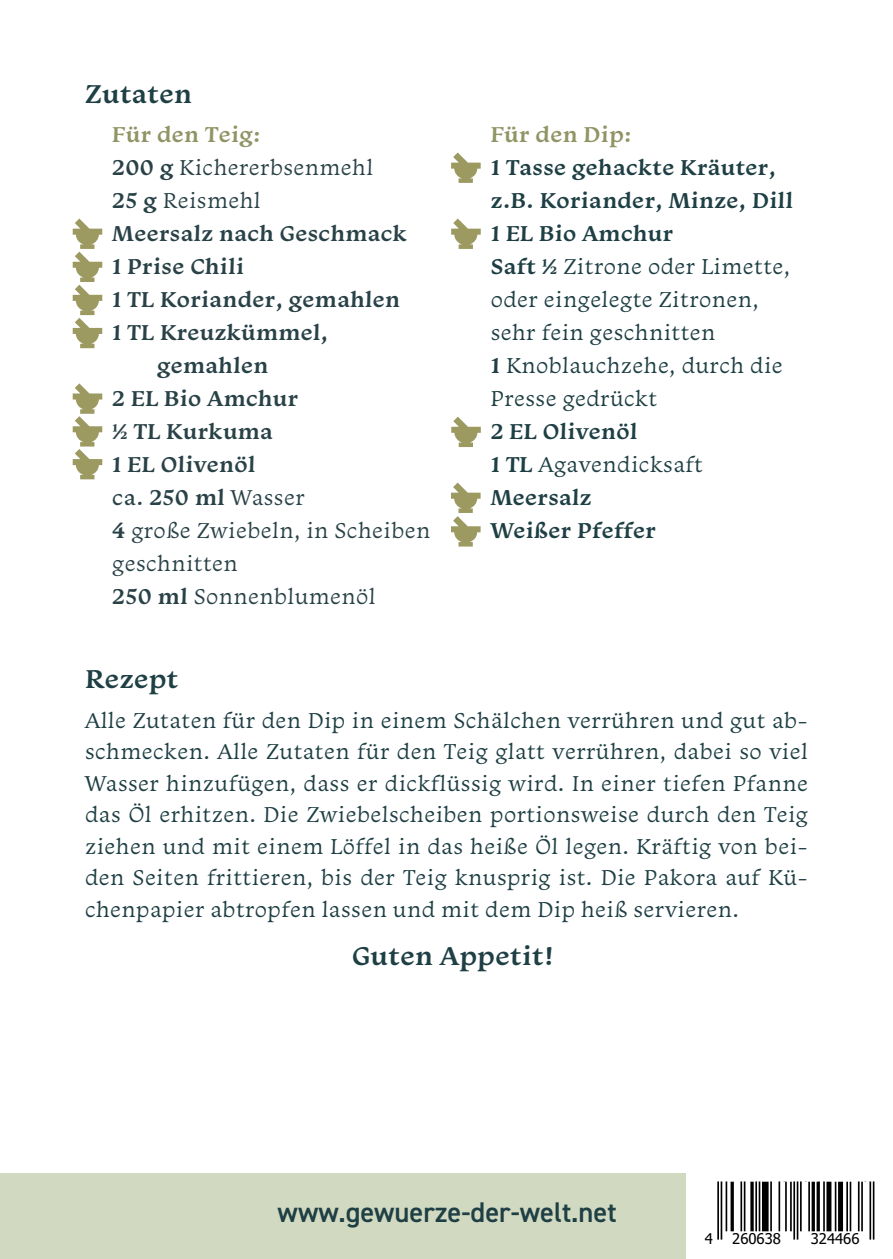
<style>
.page{position:relative;width:893px;height:1259px;background:#fff}
.page>*{position:absolute;margin:0;border:0;box-sizing:border-box;transform-origin:0 0}
.t1{font:600 28.5px "DIN2014";color:#1e3f44}
.t2{font:600 27px "Monarcha";letter-spacing:.02em;color:#1e3f44}
.t3{font:22.5px/31.5px "Monarcha";letter-spacing:.02em;color:#1e3f44}
.t4{font:600 22.5px "Monarcha";letter-spacing:.02em;color:#294247}
.t5{font:22.5px "Monarcha";letter-spacing:.02em;color:#294247}
.t6{font:600 22.5px/33px "Monarcha";letter-spacing:.02em;color:#1e3f44}
.t7{font:600 22.5px "Monarcha";letter-spacing:.02em;color:#919464}
.t8{font:15px "Tahoma";color:#000}
.s1{font-weight:600}
.s2{font-style:inherit}
</style>
<div class="page">
<div style="left:0;top:1174px;width:685px;height:85px;background:#d1d9c1"></div>
<svg style="left:717px;top:1181px;width:157px;height:59px"></svg>
<hr style="left:717px;top:1181px;width:2px;height:58px;background:#000">
<hr style="left:721px;top:1181px;width:1px;height:58px;background:#000">
<hr style="left:726px;top:1181px;width:1px;height:50px;background:#000">
<svg style="left:730px;top:1181px;width:4px;height:50px"></svg>
<hr style="left:740px;top:1181px;width:2px;height:50px;background:#000">
<hr style="left:744px;top:1181px;width:1px;height:50px;background:#000">
<svg style="left:750px;top:1181px;width:4px;height:50px"></svg>
<hr style="left:755px;top:1181px;width:2px;height:50px;background:#000">
<hr style="left:759px;top:1181px;width:1px;height:50px;background:#000">
<div style="left:762px;top:1181px;width:7px;height:50px;background:#000"></div>
<hr style="left:770px;top:1181px;width:2px;height:50px;background:#000">
<hr style="left:778px;top:1181px;width:2px;height:50px;background:#000">
<hr style="left:785px;top:1181px;width:2px;height:50px;background:#000">
<hr style="left:790px;top:1181px;width:2px;height:50px;background:#000">
<hr style="left:793px;top:1181px;width:2px;height:58px;background:#000">
<hr style="left:797px;top:1181px;width:1px;height:58px;background:#000">
<hr style="left:800px;top:1181px;width:2px;height:50px;background:#000">
<hr style="left:808px;top:1181px;width:2px;height:50px;background:#000">
<hr style="left:812px;top:1181px;width:3px;height:50px;background:#000">
<svg style="left:816px;top:1181px;width:4px;height:50px"></svg>
<hr style="left:823px;top:1181px;width:2px;height:50px;background:#000">
<div style="left:826px;top:1181px;width:5px;height:50px;background:#000"></div>
<hr style="left:835px;top:1181px;width:1px;height:50px;background:#000">
<div style="left:838px;top:1181px;width:5px;height:50px;background:#000"></div>
<hr style="left:846px;top:1181px;width:2px;height:50px;background:#000">
<hr style="left:850px;top:1181px;width:1px;height:50px;background:#000">
<hr style="left:858px;top:1181px;width:1px;height:50px;background:#000">
<hr style="left:861px;top:1181px;width:2px;height:50px;background:#000">
<hr style="left:869px;top:1181px;width:2px;height:58px;background:#000">
<hr style="left:873px;top:1181px;width:1px;height:58px;background:#000">
<svg style="left:73px;top:218px;width:29px;height:130px"></svg>
<svg style="left:73px;top:383px;width:29px;height:96px"></svg>
<svg style="left:451px;top:152px;width:30px;height:31px"></svg>
<svg style="left:451px;top:218px;width:30px;height:31px"></svg>
<svg style="left:451px;top:417px;width:30px;height:30px"></svg>
<svg style="left:451px;top:482px;width:30px;height:64px"></svg>
<p class="t2" style="left:85px;top:76px;width:108px">Zutaten</p>
<p class="t7" style="left:112px;top:120px;width:150px">Für den Teig:</p>
<p class="t5" style="left:112px;top:153px;width:262px"><span class="s1">200 g</span> Kichererbsenmehl</p>
<p class="t5" style="left:112px;top:186px;width:150px"><span class="s1">25 g</span> Reismehl</p>
<p class="t4" style="left:112px;top:219px;width:296px">Meersalz nach Geschmack</p>
<p class="t4" style="left:112px;top:252px;width:133px">1 Prise Chili</p>
<p class="t4" style="left:112px;top:285px;width:289px">1 TL Koriander, gemahlen</p>
<p class="t4" style="left:112px;top:318px;width:217px">1 TL Kreuzkümmel,</p>
<p class="t4" style="left:157px;top:351px;width:112px">gemahlen</p>
<p class="t4" style="left:112px;top:384px;width:187px">2 EL Bio Amchur</p>
<p class="t4" style="left:112px;top:417px;width:162px">½ TL Kurkuma</p>
<p class="t4" style="left:112px;top:450px;width:145px">1 EL Olivenöl</p>
<p class="t5" style="left:112px;top:483px;width:194px"><span class="s2">ca.</span> <span class="s1">250 ml</span> Wasser</p>
<p class="t5" style="left:112px;top:516px;width:319px"><span class="s1">4</span> große Zwiebeln, in Scheiben</p>
<p class="t5" style="left:112px;top:549px;width:127px">geschnitten</p>
<p class="t5" style="left:112px;top:582px;width:265px"><span class="s1">250 ml</span> Sonnenblumenöl</p>
<p class="t7" style="left:491px;top:120px;width:142px">Für den Dip:</p>
<p class="t6" style="left:491px;top:151px;width:304px">1 Tasse gehackte Kräuter, z.B. Koriander, Minze, Dill</p>
<p class="t6" style="left:491px;top:217px;width:184px">1 EL Bio Amchur</p>
<p class="t3" style="left:491px;top:250px;width:301px"><span class="s1">Saft ½</span> Zitrone oder Limette,</p>
<p class="t3" style="left:491px;top:283px;width:269px;line-height:33px">oder eingelegte Zitronen, sehr fein geschnitten</p>
<p class="t3" style="left:491px;top:349px;width:294px"><span class="s1">1</span> Knoblauchzehe, durch die</p>
<p class="t3" style="left:491px;top:382px;width:168px">Presse gedrückt</p>
<p class="t6" style="left:491px;top:415px;width:148px">2 EL Olivenöl</p>
<p class="t3" style="left:491px;top:448px;width:214px"><span class="s1">1 TL</span> Agavendicksaft</p>
<p class="t6" style="left:491px;top:481px;width:102px">Meersalz</p>
<p class="t6" style="left:491px;top:514px;width:167px">Weißer Pfeffer</p>
<p class="t2" style="left:85px;top:661px;width:95px">Rezept</p>
<p class="t3" style="left:85px;top:703px;width:724px;text-align:justify">Alle Zutaten für den Dip in einem Schälchen verrühren und gut ab&shy;schmecken. Alle Zutaten für den Teig glatt verrühren, dabei so viel Wasser hinzufügen, dass er dickflüssig wird. In einer tiefen Pfanne das Öl erhitzen. Die Zwiebelscheiben portionsweise durch den Teig ziehen und mit einem Löffel in das heiße Öl legen. Kräftig von bei&shy;den Seiten frittieren, bis der Teig knusprig ist. Die Pakora auf Kü&shy;chenpapier abtropfen lassen und mit dem Dip heiß servieren.</p>
<p class="t2" style="left:352px;top:938px;width:203px">Guten Appetit!</p>
<p class="t1" style="left:277px;top:1193px;width:341px">www.gewuerze-der-welt.net</p>
<p class="t8" style="left:705px;top:1228px;width:10px">4</p>
<p class="t8" style="left:732px;top:1228px;width:50px">260638</p>
<p class="t8" style="left:811px;top:1228px;width:50px">324466</p>
</div>
